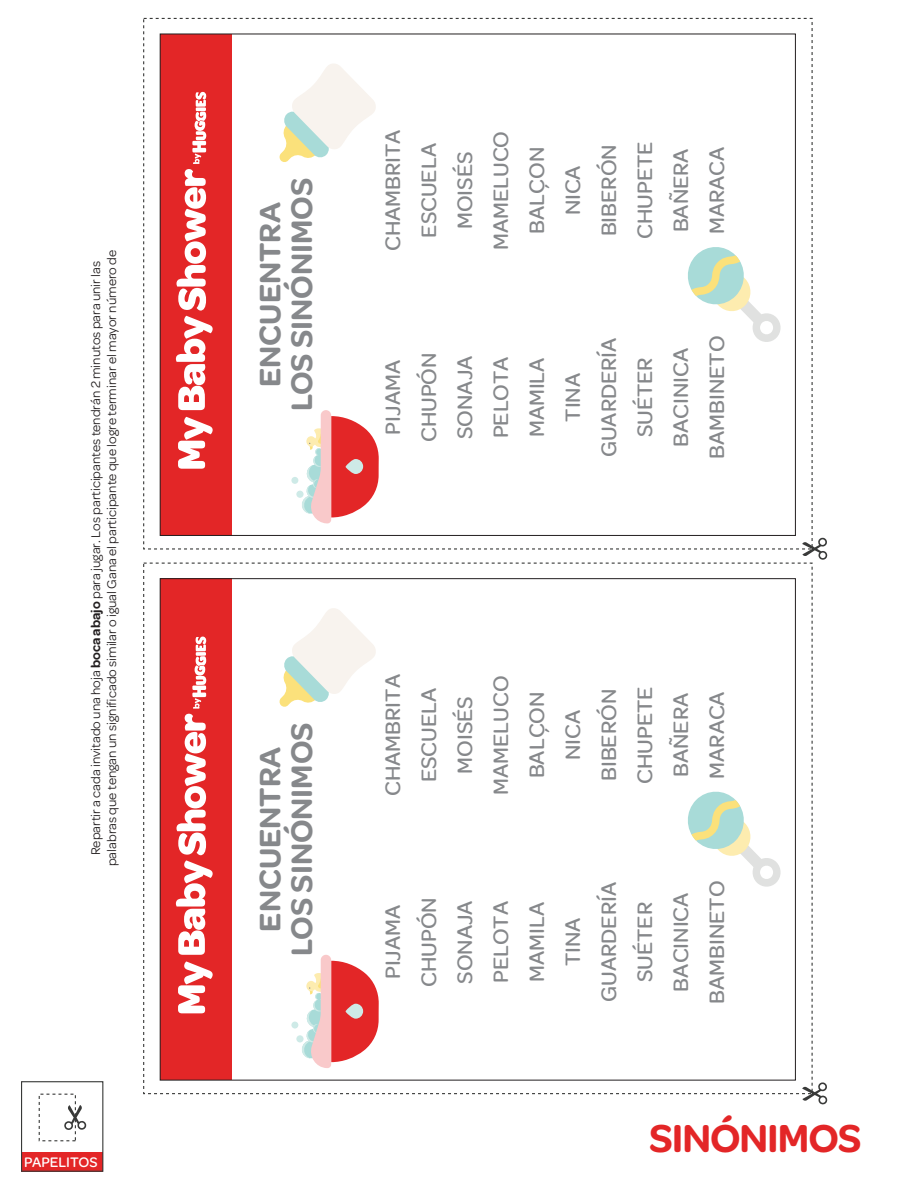
<style>
.page{position:relative;width:918px;height:1188px;background:#fff}
.page>*{position:absolute;margin:0;border:0;box-sizing:border-box;transform-origin:0 0}
.t1{font:600 41.55px "Omnes Huggies";letter-spacing:-.025em;color:#e32627}
.t2{font:600 31.95px/31.5px "Omnes";color:#86888b;text-align:center}
.t3{font:500 22.5px/36px "Omnes";color:#86888b;text-align:center}
.t4{font:500 14.7px "Omnes Huggies";color:#fff}
.t5{font:13.5px/16.2px "Omnes";color:#231f20;text-align:center}
.s1{font-weight:600}
</style>
<div class="page">
<div style="left:22px;top:1152px;width:81px;height:19px;background:#e32627"></div>
<svg style="left:64px;top:1105px;width:23px;height:25px"></svg>
<div style="left:21px;top:1081px;width:82px;height:91px;border:1px solid #393a39"></div>
<div style="left:39px;top:1094px;width:37px;height:47px;border:1px dashed #393a39"></div>
<div style="left:160px;top:579px;width:72px;height:501px;background:#e32627"></div>
<svg style="left:178px;top:961px;width:35px;height:52px"></svg>
<svg style="left:176px;top:636px;width:37px;height:319px"></svg>
<svg style="left:802px;top:1082px;width:26px;height:23px"></svg>
<div style="left:291px;top:1022px;width:7px;height:7px;background:#ceeae7;border-radius:50%"></div>
<div style="left:296px;top:1035px;width:8px;height:7px;background:#ceeae7;border-radius:50%"></div>
<svg style="left:301px;top:955px;width:78px;height:113px"></svg>
<svg style="left:688px;top:791px;width:93px;height:96px"></svg>
<svg style="left:280px;top:608px;width:96px;height:99px"></svg>
<div style="left:160px;top:34px;width:72px;height:501px;background:#e32627"></div>
<svg style="left:178px;top:417px;width:35px;height:52px"></svg>
<svg style="left:176px;top:92px;width:37px;height:318px"></svg>
<svg style="left:802px;top:537px;width:26px;height:23px"></svg>
<div style="left:291px;top:477px;width:7px;height:7px;background:#ceeae7;border-radius:50%"></div>
<div style="left:296px;top:491px;width:8px;height:7px;background:#ceeae7;border-radius:50%"></div>
<svg style="left:301px;top:410px;width:78px;height:113px"></svg>
<svg style="left:688px;top:247px;width:93px;height:95px"></svg>
<svg style="left:280px;top:64px;width:96px;height:98px"></svg>
<p class="t5" style="left:88px;top:866px;width:618px;rotate:-90deg">Repartir a cada invitado una hoja <span class="s1">boca abajo</span> para jugar. Los participantes tendrán 2 minutos para unir las palabras que tengan un significado similar o igual Gana el participante que logre terminar el mayor número de</p>
<p class="t4" style="left:24px;top:1152px;width:75px">PAPELITOS</p>
<h2 class="t2" style="left:254px;top:411px;width:235px;rotate:-90deg">ENCUENTRA<br>LOS SINÓNIMOS</h2>
<p class="t3" style="left:375px;top:251px;width:123px;rotate:-90deg">CHAMBRITA<br>ESCUELA<br>MOISÉS<br>MAMELUCO<br>BALÇON<br>NICA<br>BIBERÓN<br>CHUPETE<br>BAÑERA<br>MARACA</p>
<p class="t3" style="left:375px;top:459px;width:125px;rotate:-90deg">PIJAMA<br>CHUPÓN<br>SONAJA<br>PELOTA<br>MAMILA<br>TINA<br>GUARDERÍA<br>SUÉTER<br>BACINICA<br>BAMBINETO</p>
<h2 class="t2" style="left:254px;top:956px;width:235px;rotate:-90deg">ENCUENTRA<br>LOS SINÓNIMOS</h2>
<p class="t3" style="left:375px;top:796px;width:123px;rotate:-90deg">CHAMBRITA<br>ESCUELA<br>MOISÉS<br>MAMELUCO<br>BALÇON<br>NICA<br>BIBERÓN<br>CHUPETE<br>BAÑERA<br>MARACA</p>
<p class="t3" style="left:375px;top:1004px;width:125px;rotate:-90deg">PIJAMA<br>CHUPÓN<br>SONAJA<br>PELOTA<br>MAMILA<br>TINA<br>GUARDERÍA<br>SUÉTER<br>BACINICA<br>BAMBINETO</p>
<h1 class="t1" style="left:649px;top:1108px;width:214px">SINÓNIMOS</h1>
</div>
